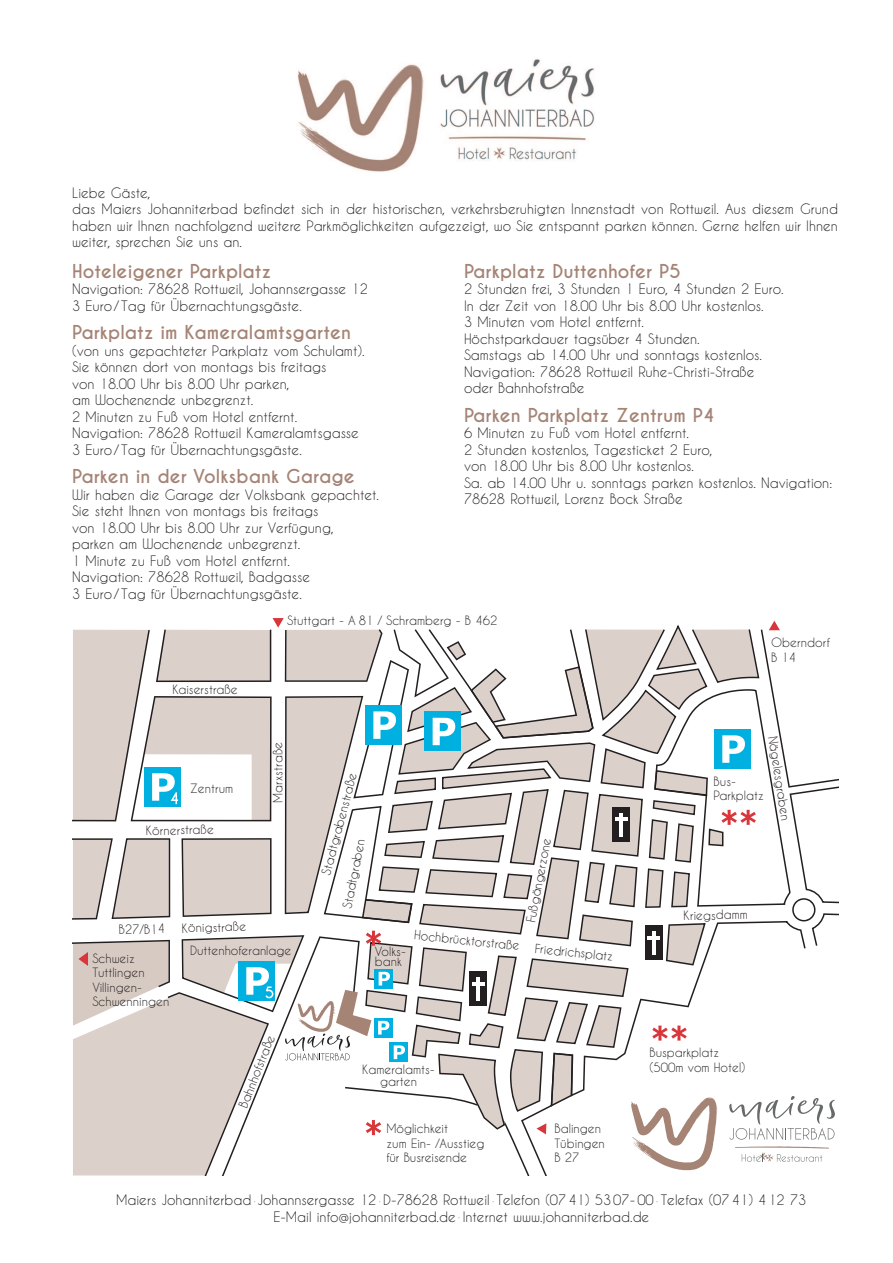
<style>
.page{position:relative;width:893px;height:1263px;background:#fff}
.page>*{position:absolute;margin:0;border:0;box-sizing:border-box;transform-origin:0 0}
.t1{font:700 18px "Caviar Dreams";color:#a58476}
.t2{font:13.5px/16.5px "Caviar Dreams";color:#231f20}
.t3{font:12px/14.4px "Caviar Dreams";color:#231f20}
.s1{color:#a58476}
</style>
<div class="page">
<svg style="left:73px;top:618px;width:762px;height:557px"></svg>
<img style="left:297px;top:58px;width:298px;height:114px">
<p class="t2" style="left:72px;top:185px;width:767px">Liebe Gäste,<br>das Maiers Johanniterbad befindet sich in der historischen, verkehrsberuhigten Innenstadt von Rottweil. Aus diesem Grund haben wir Ihnen nachfolgend weitere Parkmöglichkeiten aufgezeigt, wo Sie entspannt parken können. Gerne helfen wir Ihnen weiter, sprechen Sie uns an.</p>
<h1 class="t1" style="left:72px;top:264px;width:201px">Hoteleigener Parkplatz</h1>
<p class="t2" style="left:72px;top:282px;width:297px">Navigation: 78628 Rottweil, Johannsergasse 12<br>3 Euro / Tag für Übernachtungsgäste.</p>
<h1 class="t1" style="left:72px;top:325px;width:281px">Parkplatz im Kameralamtsgarten</h1>
<p class="t2" style="left:72px;top:343px;width:294px">(von uns gepachteter Parkplatz vom Schulamt).<br>Sie können dort von montags bis freitags<br>von 18.00 Uhr bis 8.00 Uhr parken,<br>am Wochenende unbegrenzt.<br>2 Minuten zu Fuß vom Hotel entfernt.<br>Navigation: 78628 Rottweil Kameralamtsgasse 3 Euro / Tag für Übernachtungsgäste.</p>
<h1 class="t1" style="left:72px;top:469px;width:284px">Parken in der Volksbank Garage</h1>
<p class="t2" style="left:72px;top:487px;width:308px">Wir haben die Garage der Volksbank gepachtet.<br>Sie steht Ihnen von montags bis freitags<br>von 18.00 Uhr bis 8.00 Uhr zur Verfügung,<br>parken am Wochenende unbegrenzt.<br>1 Minute zu Fuß vom Hotel entfernt.<br>Navigation: 78628 Rottweil, Badgasse<br>3 Euro / Tag für Übernachtungsgäste.</p>
<h1 class="t1" style="left:464px;top:264px;width:218px">Parkplatz Duttenhofer P5</h1>
<p class="t2" style="left:464px;top:282px;width:321px">2 Stunden frei, 3 Stunden 1 Euro, 4 Stunden 2 Euro.<br>In der Zeit von 18.00 Uhr bis 8.00 Uhr kostenlos.<br>3 Minuten vom Hotel entfernt.<br>Höchstparkdauer tagsüber 4 Stunden.<br>Samstags ab 14.00 Uhr und sonntags kostenlos.<br>Navigation: 78628 Rottweil Ruhe-Christi-Straße oder Bahnhofstraße</p>
<h1 class="t1" style="left:464px;top:408px;width:252px">Parken Parkplatz Zentrum P4</h1>
<p class="t2" style="left:464px;top:426px;width:369px">6 Minuten zu Fuß vom Hotel entfernt.<br>2 Stunden kostenlos, Tagesticket 2 Euro,<br>von 18.00 Uhr bis 8.00 Uhr kostenlos.<br>Sa. ab 14.00 Uhr u. sonntags parken kostenlos. Navigation:<br>78628 Rottweil, Lorenz Bock Straße</p>
<p class="t3" style="left:172px;top:683px;width:67px">Kaiserstraße</p>
<p class="t3" style="left:287px;top:614px;width:212px">Stuttgart - A 81 / Schramberg - B 462</p>
<p class="t3" style="left:190px;top:782px;width:45px">Zentrum</p>
<p class="t3" style="left:146px;top:824px;width:70px">Körnerstraße</p>
<p class="t3" style="left:271px;top:803px;width:62px;rotate:-90deg">Marxstraße</p>
<p class="t3" style="left:118px;top:924px;width:48px;rotate:-2deg">B27/B14</p>
<p class="t3" style="left:181px;top:922px;width:66px;rotate:-2deg">Königstraße</p>
<p class="t3" style="left:92px;top:952px;width:78px">Schweiz<br>Tuttlingen<br>Villingen-<br>Schwenningen</p>
<p class="t3" style="left:190px;top:944px;width:103px">Duttenhoferanlage</p>
<p class="t3" style="left:236px;top:1105px;width:79px;rotate:-68deg">Bahnhofstraße</p>
<p class="t3" style="left:319px;top:873px;width:106px;rotate:-75deg">Stadtgrabenstraße</p>
<p class="t3" style="left:341px;top:907px;width:72px;rotate:-79deg">Stadtgraben</p>
<p class="t3" style="left:374px;top:947px;width:33px;line-height:10.5px">Volks&shy;bank</p>
<p class="t3" style="left:524px;top:921px;width:88px;rotate:-79deg">Fußgängerzone</p>
<p class="t3" style="left:535px;top:942px;width:80px;rotate:6deg">Friedrichsplatz</p>
<p class="t3" style="left:415px;top:928px;width:107px;rotate:6deg">Hochbrücktorstraße</p>
<p class="t3" style="left:362px;top:1065px;width:74px;line-height:12px;text-align:center">Kameralamts&shy;garten</p>
<p class="t3" style="left:386px;top:1122px;width:100px">Möglichkeit<br>zum Ein- /Ausstieg für Busreisende</p>
<p class="t3" style="left:554px;top:1122px;width:52px">Balingen<br>Tübingen<br>B 27</p>
<p class="t3" style="left:771px;top:636px;width:60px">Oberndorf<br>B 14</p>
<p class="t3" style="left:779px;top:735px;width:87px;rotate:81deg">Nägelesgraben</p>
<p class="t3" style="left:713px;top:775px;width:52px">Bus-<br>Parkplatz</p>
<p class="t3" style="left:683px;top:909px;width:66px;rotate:-1deg">Kriegsdamm</p>
<p class="t3" style="left:649px;top:1046px;width:97px">Busparkplatz (500m vom Hotel)</p>
<p class="t2" style="left:116px;top:1193px;width:691px;text-align:center">Maiers Johanniterbad <span class="s1">·</span>Johannsergasse 12 <span class="s1">·</span> D-78628 Rottweil <span class="s1">·</span> Telefon (07 41) 53 07- 00 <span class="s1">·</span> Telefax (07 41) 4 12 73<br>E-Mail info@johanniterbad.de <span class="s1">·</span> Internet www.johanniterbad.de</p>
</div>
